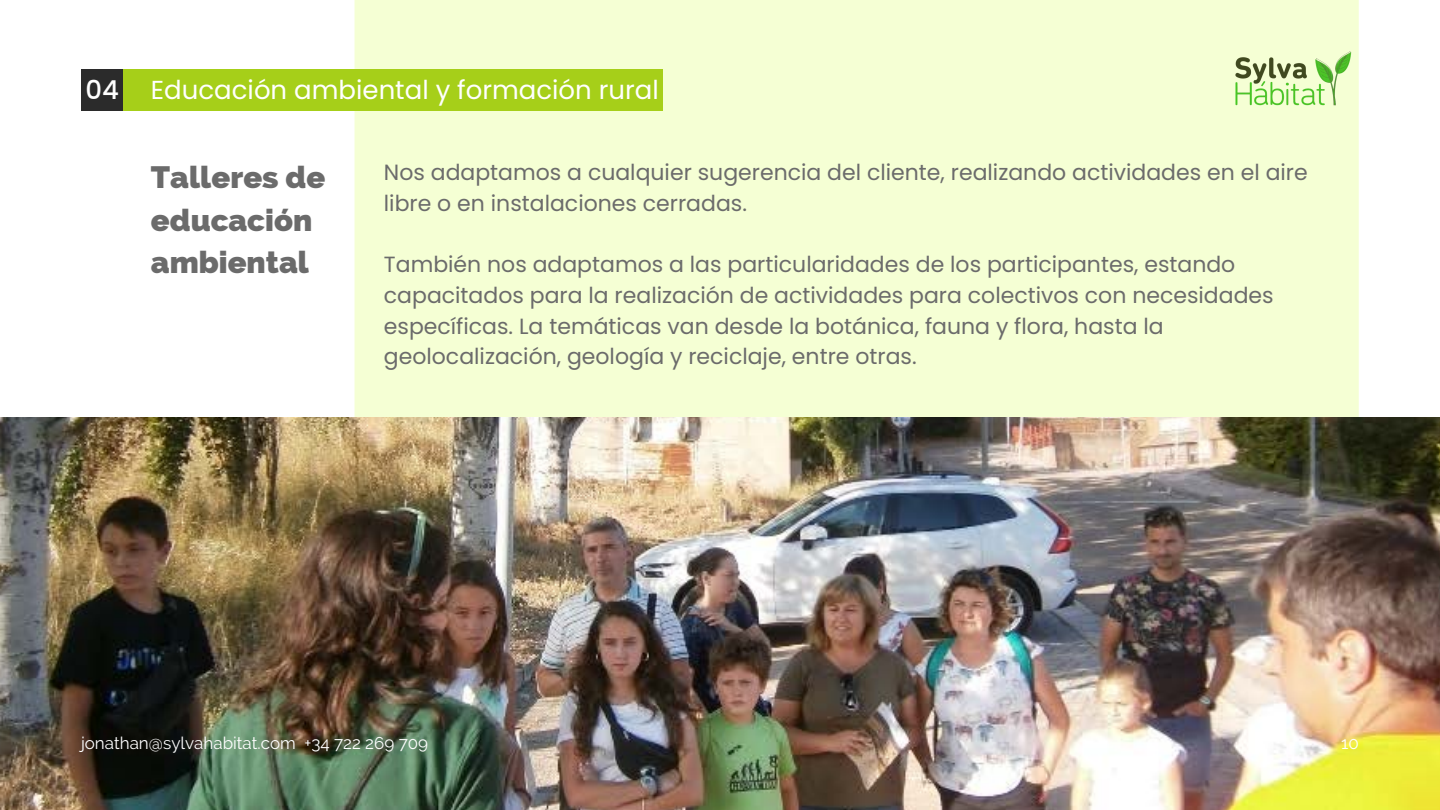
<style>
.page{position:relative;width:1440px;height:810px;background:#fff}
.page>*{position:absolute;margin:0;border:0;box-sizing:border-box;transform-origin:0 0}
.t1{font:800 31px/42.8px "Raleway";color:#6b6b6b}
.t2{font:26px "Poppins";color:#fff}
.t3{font:22px/30.8px "Poppins";color:#6b6b6b}
.t4{font:17px "Raleway";color:#fff}
.s1{font-weight:500}
</style>
<div class="page">
<div style="left:355px;top:0;width:1004px;height:418px;background:#f5ffd4"></div>
<img style="left:0;top:418px;width:1440px;height:392px">
<div style="left:81px;top:69px;width:42px;height:42px;background:#2b2b2b"></div>
<div style="left:123px;top:69px;width:540px;height:42px;background:#a6cf19"></div>
<p class="t2" style="left:85px;top:72px;width:575px"><span class="s1">04</span> Educación ambiental y formación rural</p>
<h1 class="t1" style="left:151px;top:156px;width:176px">Talleres de educación ambiental</h1>
<p class="t3" style="left:384px;top:157px;width:925px">Nos adaptamos a cualquier sugerencia del cliente, realizando actividades en el aire libre o en instalaciones cerradas.</p>
<p class="t3" style="left:384px;top:249px;width:891px">También nos adaptamos a las particularidades de los participantes, estando capacitados para la realización de actividades para colectivos con necesidades específicas. La temáticas van desde la botánica, fauna y flora, hasta la geolocalización, geología y reciclaje, entre otras.</p>
<p class="t4" style="left:81px;top:733px;width:349px">jonathan@sylvahabitat.com +34 722 269 709</p>
<p class="t4" style="left:1341px;top:733px;width:19px">10</p>
</div>
